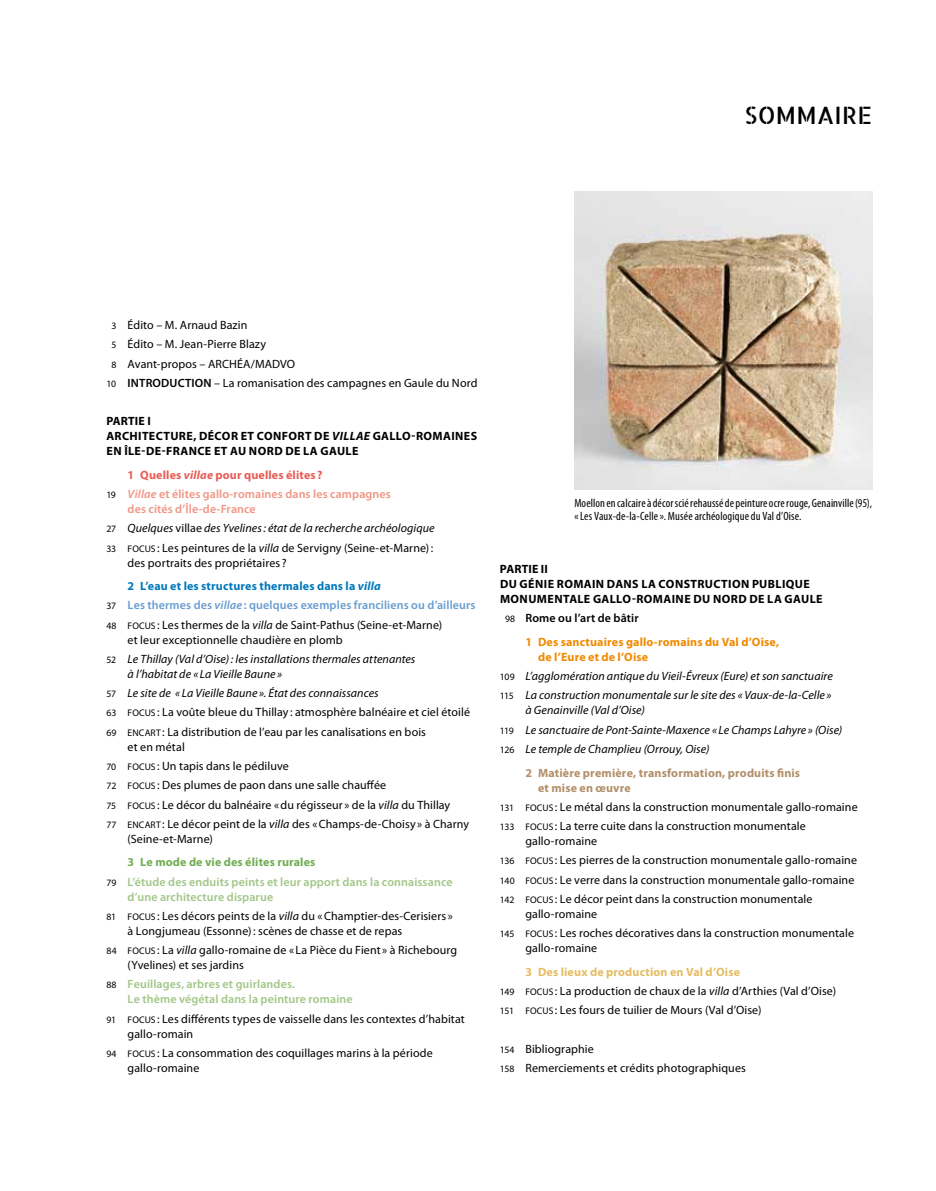
<style>
.page{position:relative;width:936px;height:1191px;background:#fff}
.page>*{position:absolute;margin:0;border:0;box-sizing:border-box;transform-origin:0 0}
.t1{font:24px "Allerta Stencil";color:#000}
.t2{font:12px/19.2px "Myriad Pro";letter-spacing:.01em;color:#000}
.t3{font:italic 12px/19.2px "Myriad Pro";letter-spacing:.005em;color:#000}
.t4{font:700 12px/15px "Myriad Pro";letter-spacing:.035em;color:#000}
.t5{font:600 12px/15px "Myriad Pro";letter-spacing:.01em;color:#a1c686}
.t6{font:condensed 12px/13.5px "Myriad Pro";letter-spacing:.01em;color:#000}
.t7{font:600 12px/19.2px "Myriad Pro";letter-spacing:.01em;color:#679ccf}
.t8{font:700 12px/23.5px "Myriad Pro";letter-spacing:.015em;color:#0079bc}
.t9{font:600 12px/15px "Myriad Pro";letter-spacing:.01em;color:#f09483}
.t10{font:700 12px/23.5px "Myriad Pro";letter-spacing:.01em;color:#f08a00}
.t11{font:700 12px/15px "Myriad Pro";letter-spacing:.015em;color:#b18f69}
.t12{font:700 12px/23.5px "Myriad Pro";letter-spacing:.02em;color:#e95c55}
.t13{font:700 12px/23.5px "Myriad Pro";letter-spacing:.015em;color:#e4bd63}
.t14{font:700 12px/23.5px "Myriad Pro";letter-spacing:.01em;color:#71ae52}
.s1{font-family:"Myriad Pro Regular SC800";font-size:9.75px;color:#fff}
.s2{font-family:"Myriad Pro Regular SC800";font-size:9.75px}
.s3{font-weight:600}
.s4{font-style:italic}
.s5{color:#000}
.s6{font-family:"Myriad Pro Regular SC800";font-weight:400;font-size:9.75px;color:#000}
.s7{font-family:"Myriad Pro Regular SC800";font-style:normal;font-size:9.75px}
.s8{font-style:normal}
.s9{font-family:"Myriad Pro Regular SC800";font-style:normal;font-size:9.6px}
.s10{font-weight:400;color:#000}
.s11{font-family:"Myriad Pro Regular SC800";font-weight:400;font-size:9.6px;color:#000}
.s12{font-weight:400;font-style:italic;color:#000}
.s13{font-family:"Myriad Pro Regular SC800";font-size:9.6px}
.s14{font-family:"Myriad Pro Regular SC800";font-weight:400;font-size:9.75px;color:#fff}
.s15{font-weight:600;color:#000}
.s16{font-weight:700;font-style:normal;color:#f08a00}
</style>
<div class="page">
<img style="left:574px;top:191px;width:298px;height:298px">
<p class="t1" style="left:744px;top:99px;width:17px">SOMMAIRE</p>
<p class="t2" style="left:106px;top:315px;width:372px"><span class="s1">0</span><span class="s2">3</span> Édito – M. Arnaud Bazin<br><span class="s1">0</span><span class="s2">5</span> Édito – M. Jean-Pierre Blazy<br><span class="s1">0</span><span class="s2">8</span> Avant-propos – ARCHÉA/MADVO<br><span class="s2">10</span> <span class="s3">INTRODUCTION</span> – La romanisation des campagnes en Gaule du Nord</p>
<p class="t4" style="left:106px;top:413px;width:372px">PARTIE I<br>Architecture, décor et confort de <span class="s4">villae</span> gallo-romai nes en Île-de-Fra</p>
<p class="t12" style="left:128px;top:439px;width:231px;text-indent:61px"><span class="s5">nce et au Nord de la Gaule<br></span>1 Quelles <span class="s4">villae</span> pour quelles élites ?</p>
<p class="t9" style="left:128px;top:486px;width:265px;text-indent:-21px"><span class="s6">19</span> <span class="s4">Villae</span> et élites gallo-romaines dans les campagnes des cités d’Île-de-France</p>
<p class="t3" style="left:106px;top:518px;width:330px"><span class="s7">27</span> Quelques <span class="s8">villae</span> des Yvelines: état de la recherche archéologique<br><span class="s7">33</span> <span class="s9">FOCUS</span> <span class="s8">: Les peintures de la</span> villa <span class="s8">de Servigny (Seine-et-Marne):</span></p>
<p class="t8" style="left:128px;top:550px;width:255px"><span class="s10">des portraits des propriétaires ?<br></span>2 L’eau et les structures thermales dans la <span class="s4">villa</span></p>
<p class="t7" style="left:106px;top:595px;width:371px"><span class="s6">37</span> Les thermes des <span class="s4">villae</span> : quelques exemples franciliens ou d’ailleurs<br><span class="s6">48</span> <span class="s11">FOCUS</span> <span class="s10">: Les thermes de la</span> <span class="s12">villa</span> <span class="s10">de Saint-Pathus (Seine-et-Marne)</span></p>
<p class="t3" style="left:106px;top:630px;width:310px;text-indent:21px"><span class="s8">et leur exceptionnelle chaudière en plomb<br></span><span class="s7">52</span> Le Thillay (Val d’Oise): les installations thermales attenantes</p>
<p class="t2" style="left:106px;top:664px;width:365px;text-indent:21px"><span class="s4">à l’habitat de « La Vieille Baune »<br></span><span class="s2">57</span> <span class="s4">Le site de « La Vieille Baune ». État des connaissances<br></span><span class="s2">63</span> <span class="s13">FOCUS</span> : La voûte bleue du Thillay : atmosphère balnéaire et ciel étoilé <span class="s2">69</span> <span class="s13">ENCART</span> : La distribution de l’eau par les canalisations en bois</p>
<p class="t2" style="left:106px;top:737px;width:364px;text-indent:21px">et en métal<br><span class="s2">70</span> <span class="s13">FOCUS</span> : Un tapis dans le pédiluve<br><span class="s2">72</span> <span class="s13">FOCUS</span> : Des plumes de paon dans une salle chauffée<br><span class="s2">75</span> <span class="s13">FOCUS</span> : Le décor du balnéaire «du régisseur » de la <span class="s4">villa</span> du Thillay<br><span class="s2">77</span> <span class="s13">ENCART</span> : Le décor peint de la <span class="s4">villa</span> des «Champs-de-Choisy » à Charny</p>
<p class="t14" style="left:128px;top:826px;width:189px"><span class="s10">(Seine-et-Marne)<br></span>3 Le mode de vie des élites rurales</p>
<p class="t5" style="left:128px;top:873px;width:326px;text-indent:-21px"><span class="s6">79</span> L’étude des enduits peints et leur apport dans la connaissance d’une architecture disparue</p>
<p class="t2" style="left:128px;top:908px;width:326px;line-height:15px;text-indent:-21px"><span class="s2">81</span> <span class="s13">FOCUS</span> : Les décors peints de la <span class="s4">villa</span> du «Champtier-des-Cerisiers » à Longjumeau (Essonne): scènes de chasse et de repas</p>
<p class="t2" style="left:128px;top:942px;width:331px;line-height:15px;text-indent:-21px"><span class="s2">84</span> <span class="s13">FOCUS</span> : La <span class="s4">villa</span> gallo-romaine de « La Pièce du Fient » à Richebourg (Yvelines) et ses jardins</p>
<p class="t5" style="left:128px;top:976px;width:226px;text-indent:-21px"><span class="s6">88</span> Feuillages, arbres et guirlandes.<br>Le thème végétal dans la peinture romaine</p>
<p class="t2" style="left:128px;top:1011px;width:339px;line-height:15px;text-indent:-21px"><span class="s2">91</span> <span class="s13">FOCUS</span> : Les différents types de vaisselle dans les contextes d’habitat gallo-romain</p>
<p class="t2" style="left:128px;top:1045px;width:306px;line-height:15px;text-indent:-21px"><span class="s2">94</span> <span class="s13">FOCUS</span> : La consommation des coquillages marins à la période gallo-romaine</p>
<p class="t6" style="left:574px;top:496px;width:299px">Moellon en calcaire à décor scié rehaussé de peinture ocre rouge, Genainville (95), «Les Vaux-de-la-Celle». Musée archéologique du Val d’Oise.</p>
<p class="t4" style="left:500px;top:561px;width:323px">PARTIE II<br>Du génie romai n dans la construction publique monumentale gallo-romai ne du Nord de la Gaule</p>
<p class="t10" style="left:525px;top:606px;width:255px;text-indent:-26px"><span class="s14">0</span><span class="s6">98</span> <span class="s15">Rome ou l’art de bâtir<br></span>1 Des sanctuaires gallo-romains du Val d’Oise,</p>
<p class="t3" style="left:500px;top:647px;width:334px;text-indent:38px"><span class="s16">de l’Eure et de l’Oise<br></span><span class="s7">109</span> L’agglomération antique du Vieil-Évreux (Eure) et son sanctuaire<br><span class="s7">115</span> La construction monumentale sur le site des «Vaux-de-la-Celle »</p>
<p class="t3" style="left:500px;top:700px;width:344px;text-indent:26px">à Genainville (Val d’Oise)<br><span class="s7">119</span> Le sanctuaire de Pont-Sainte-Maxence « Le Champs Lahyre » (Oise)<br><span class="s7">126</span> Le temple de Champlieu (Orrouy, Oise)</p>
<p class="t11" style="left:538px;top:764px;width:263px;text-indent:-13px">2 Matière première, transformation, produits finis et mise en œuvre</p>
<p class="t2" style="left:500px;top:797px;width:359px"><span class="s2">131</span> <span class="s13">FOCUS</span> : Le métal dans la construction monumentale gallo-romaine<br><span class="s2">133</span> <span class="s13">FOCUS</span> : La terre cuite dans la construction monumentale</p>
<p class="t2" style="left:500px;top:831px;width:358px;text-indent:26px">gallo-romaine<br><span class="s2">136</span> <span class="s13">FOCUS</span> : Les pierres de la construction monumentale gallo-romaine <span class="s2">140</span> <span class="s13">FOCUS</span> : Le verre dans la construction monumentale gallo-romaine <span class="s2">142</span> <span class="s13">FOCUS</span> : Le décor peint dans la construction monumentale</p>
<p class="t2" style="left:500px;top:904px;width:355px;text-indent:26px">gallo-romaine<br><span class="s2">145</span> <span class="s13">FOCUS</span> : Les roches décoratives dans la construction monumentale</p>
<p class="t13" style="left:525px;top:936px;width:216px"><span class="s10">gallo-romaine<br></span>3 Des lieux de production en Val d’Oise</p>
<p class="t2" style="left:500px;top:981px;width:338px"><span class="s2">149</span> <span class="s13">FOCUS</span> : La production de chaux de la <span class="s4">villa</span> d’Arthies (Val d’Oise)<br><span class="s2">151</span> <span class="s13">FOCUS</span> : Les fours de tuilier de Mours (Val d’Oise)</p>
<p class="t2" style="left:500px;top:1038px;width:247px"><span class="s2">154</span> Bibliographie<br><span class="s2">158</span> Remerciements et crédits photographiques</p>
</div>
